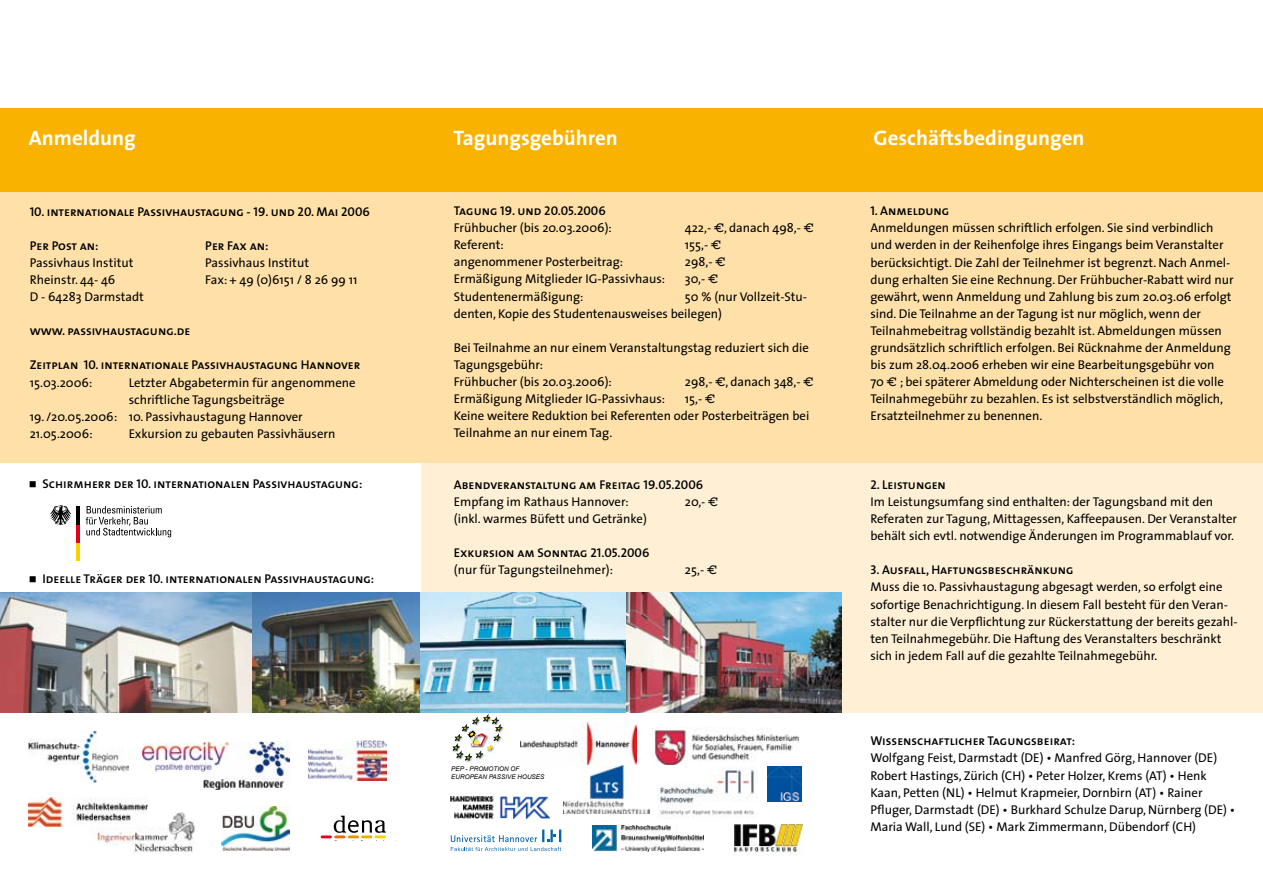
<style>
.page{position:relative;width:1263px;height:893px;background:#fff}
.page>*{position:absolute;margin:0;border:0;box-sizing:border-box;transform-origin:0 0}
.t1{font:700 21px "The Sans";color:#fff}
.t2{font:12.75px/17.1px "The Sans";color:#000}
.t3{font:12.75px "The Sans Semi Bold Caps";color:#000}
.t4{font:12.75px "The Sans";color:#000}
.t5{font:italic 6.45px/7.6px "Arial";color:#000}
.s1{font-style:inherit}
.s2{font-family:"Euro B Logo"}
</style>
<div class="page">
<div style="left:0;top:192px;width:1263px;height:701px;background:#fee0a8"></div>
<div style="left:0;top:592px;width:842px;height:301px;background:#fff"></div>
<div style="left:0;top:108px;width:1263px;height:84px;background:#f9b200"></div>
<img style="left:203px;top:742px;width:87px;height:47px">
<img style="left:97px;top:812px;width:98px;height:41px">
<img style="left:658px;top:767px;width:97px;height:51px">
<svg style="left:451px;top:829px;width:110px;height:22px"></svg>
<img style="left:143px;top:742px;width:85px;height:29px">
<img style="left:450px;top:796px;width:99px;height:23px">
<img style="left:734px;top:824px;width:70px;height:31px">
<img style="left:520px;top:723px;width:117px;height:42px">
<img style="left:29px;top:797px;width:119px;height:29px">
<img style="left:592px;top:825px;width:112px;height:26px">
<img style="left:652px;top:727px;width:148px;height:38px">
<img style="left:564px;top:765px;width:85px;height:48px">
<img style="left:28px;top:730px;width:100px;height:53px">
<img style="left:308px;top:741px;width:78px;height:39px">
<img style="left:452px;top:746px;width:18px;height:17px">
<svg style="left:453px;top:716px;width:49px;height:44px"></svg>
<img style="left:222px;top:807px;width:67px;height:43px">
<div style="left:842px;top:712px;width:421px;height:181px;background:#fff"></div>
<img style="left:767px;top:766px;width:35px;height:35px">
<div style="left:0;top:463px;width:421px;height:129px;background:#fff"></div>
<div style="left:421px;top:463px;width:842px;height:249px;background:#fff0d5"></div>
<img style="left:0;top:592px;width:593px;height:120px">
<img style="left:593px;top:592px;width:249px;height:120px">
<svg style="left:321px;top:815px;width:65px;height:23px"></svg>
<hr style="left:77px;top:543px;width:3px;height:18px;background:#f7d100">
<hr style="left:77px;top:524px;width:3px;height:19px;background:#e2001a">
<hr style="left:77px;top:506px;width:3px;height:18px;background:#000">
<svg style="left:50px;top:505px;width:21px;height:20px"></svg>
<svg style="left:86px;top:506px;width:85px;height:31px"></svg>
<h1 class="t1" style="left:29px;top:120px;width:109px">Anmeldung</h1>
<p class="t3" style="left:30px;top:201px;width:342px">10. internationale Passivhaustagung - 19. und 20. Mai 2006</p>
<p class="t3" style="left:30px;top:235px;width:70px">Per Post an:</p>
<p class="t3" style="left:205px;top:235px;width:65px">Per Fax an:</p>
<p class="t2" style="left:30px;top:254px;width:105px">Passivhaus Institut</p>
<p class="t2" style="left:205px;top:254px;width:105px">Passivhaus Institut</p>
<p class="t2" style="left:30px;top:271px;width:87px">Rheinstr. 44- 46</p>
<p class="t2" style="left:205px;top:271px;width:154px">Fax: + 49 (0)6151 / 8 26 99 11</p>
<p class="t2" style="left:30px;top:288px;width:116px">D - 64283 Darmstadt</p>
<p class="t3" style="left:30px;top:320px;width:162px">www. passivhaustagung.de</p>
<p class="t3" style="left:30px;top:355px;width:332px">Zeitplan 10. internationale Passivhaustagung Hannover</p>
<p class="t4" style="left:30px;top:372px;width:64px">15.03.2006:</p>
<p class="t2" style="left:129px;top:373px;width:228px">Letzter Abgabetermin für angenommene schriftliche Tagungsbeiträge</p>
<p class="t2" style="left:30px;top:408px;width:274px"><span class="s1">19. /20.05.2006:</span> 10. Passivhaustagung Hannover<br><span class="s1">21.05.2006:</span></p>
<p class="t2" style="left:129px;top:425px;width:208px">Exkursion zu gebauten Passivhäusern</p>
<p class="t3" style="left:43px;top:473px;width:321px">Schirmherr der 10. internationalen Passivhaustagung:</p>
<p class="t3" style="left:43px;top:568px;width:333px">Ideelle Träger der 10. internationalen Passivhaustagung:</p>
<h1 class="t1" style="left:453px;top:120px;width:166px">Tagungsgebühren</h1>
<h1 class="t1" style="left:873px;top:120px;width:212px">Geschäftsbedingungen</h1>
<p class="t3" style="left:454px;top:200px;width:153px">Tagung 19. und 20.05.2006</p>
<p class="t2" style="left:454px;top:219px;width:159px">Frühbucher (bis 20.03.2006):</p>
<p class="t2" style="left:685px;top:219px;width:130px">422,- <span class="s2">q</span>, danach 498,- <span class="s2">q</span></p>
<p class="t2" style="left:454px;top:236px;width:51px">Referent:</p>
<p class="t2" style="left:685px;top:236px;width:38px">155,- <span class="s2">q</span></p>
<p class="t2" style="left:454px;top:253px;width:171px">angenommener Posterbeitrag:</p>
<p class="t2" style="left:685px;top:253px;width:42px">298,- <span class="s2">q</span></p>
<p class="t2" style="left:454px;top:270px;width:213px">Ermäßigung Mitglieder IG-Passivhaus:</p>
<p class="t2" style="left:685px;top:270px;width:35px">30,- <span class="s2">q</span></p>
<p class="t2" style="left:454px;top:287px;width:131px">Studentenermäßigung:</p>
<p class="t2" style="left:454px;top:287px;width:355px;text-indent:231px">50 % (nur Vollzeit-Stu&shy;denten, Kopie des Studentenausweises beilegen)</p>
<p class="t2" style="left:454px;top:339px;width:357px">Bei Teilnahme an nur einem Veranstaltungstag reduziert sich die<br>Tagungsgebühr:<br>Frühbucher (bis 20.03.2006):</p>
<p class="t2" style="left:685px;top:373px;width:130px">298,- <span class="s2">q</span>, danach 348,- <span class="s2">q</span></p>
<p class="t2" style="left:454px;top:390px;width:213px">Ermäßigung Mitglieder IG-Passivhaus:</p>
<p class="t2" style="left:454px;top:390px;width:357px;text-indent:231px">15,- <span class="s2">q<br></span>Keine weitere Reduktion bei Referenten oder Posterbeiträgen bei<br>Teilnahme an nur einem Tag.</p>
<p class="t3" style="left:454px;top:474px;width:251px">Abendveranstaltung am Freitag 19.05.2006</p>
<p class="t2" style="left:454px;top:493px;width:176px">Empfang im Rathaus Hannover:</p>
<p class="t2" style="left:685px;top:493px;width:35px">20,- <span class="s2">q</span></p>
<p class="t2" style="left:454px;top:510px;width:195px">(inkl. warmes Büfett und Getränke)</p>
<p class="t3" style="left:454px;top:542px;width:197px">Exkursion am Sonntag 21.05.2006</p>
<p class="t2" style="left:454px;top:561px;width:161px">(nur für Tagungsteilnehmer):</p>
<p class="t2" style="left:685px;top:561px;width:34px">25,- <span class="s2">q</span></p>
<p class="t5" style="left:451px;top:765px;width:95px">PEP - PROMOTION OF<br>EUROPEAN PASSIVE HOUSES</p>
<p class="t3" style="left:870px;top:200px;width:80px">1. Anmeldung</p>
<p class="t2" style="left:870px;top:219px;width:365px">Anmeldungen müssen schriftlich erfolgen. Sie sind verbindlich und werden in der Reihenfolge ihres Eingangs beim Veranstalter berücksichtigt. Die Zahl der Teilnehmer ist begrenzt. Nach Anmel&shy;dung erhalten Sie eine Rechnung. Der Frühbucher-Rabatt wird nur gewährt, wenn Anmeldung und Zahlung bis zum 20.03.06 erfolgt sind. Die Teilnahme an der Tagung ist nur möglich, wenn der Teilnahmebeitrag vollständig bezahlt ist. Abmeldungen müssen grundsätzlich schriftlich erfolgen. Bei Rücknahme der Anmeldung bis zum 28.04.2006 erheben wir eine Bearbeitungsgebühr von<br>70 <span class="s2">q</span> ; bei späterer Abmeldung oder Nichterscheinen ist die volle Teilnahmegebühr zu bezahlen. Es ist selbstverständlich möglich, Ersatzteilnehmer zu benennen.</p>
<p class="t3" style="left:870px;top:474px;width:77px">2. Leistungen</p>
<p class="t2" style="left:870px;top:493px;width:368px">Im Leistungsumfang sind enthalten: der Tagungsband mit den<br>Referaten zur Tagung, Mittagessen, Kaffeepausen. Der Veranstalter behält sich evtl. notwendige Änderungen im Programmablauf vor.</p>
<p class="t3" style="left:870px;top:559px;width:205px">3. Ausfall, Haftungsbeschränkung</p>
<p class="t2" style="left:870px;top:578px;width:369px">Muss die 10. Passivhaustagung abgesagt werden, so erfolgt eine sofortige Benachrichtigung. In diesem Fall besteht für den Veran&shy;stalter nur die Verpflichtung zur Rückerstattung der bereits gezahl&shy;ten Teilnahmegebühr. Die Haftung des Veranstalters beschränkt sich in jedem Fall auf die gezahlte Teilnahmegebühr.</p>
<p class="t3" style="left:870px;top:730px;width:206px">Wissenschaftlicher Tagungsbeirat:</p>
<p class="t2" style="left:870px;top:749px;width:366px">Wolfgang Feist, Darmstadt (DE) • Manfred Görg, Hannover (DE)<br>Robert Hastings, Zürich (CH) • Peter Holzer, Krems (AT) • Henk Kaan, Petten (NL) • Helmut Krapmeier, Dornbirn (AT) • Rainer Pfluger, Darmstadt (DE) • Burkhard Schulze Darup, Nürnberg (DE) • Maria Wall, Lund (SE) • Mark Zimmermann, Dübendorf (CH)</p>
</div>
